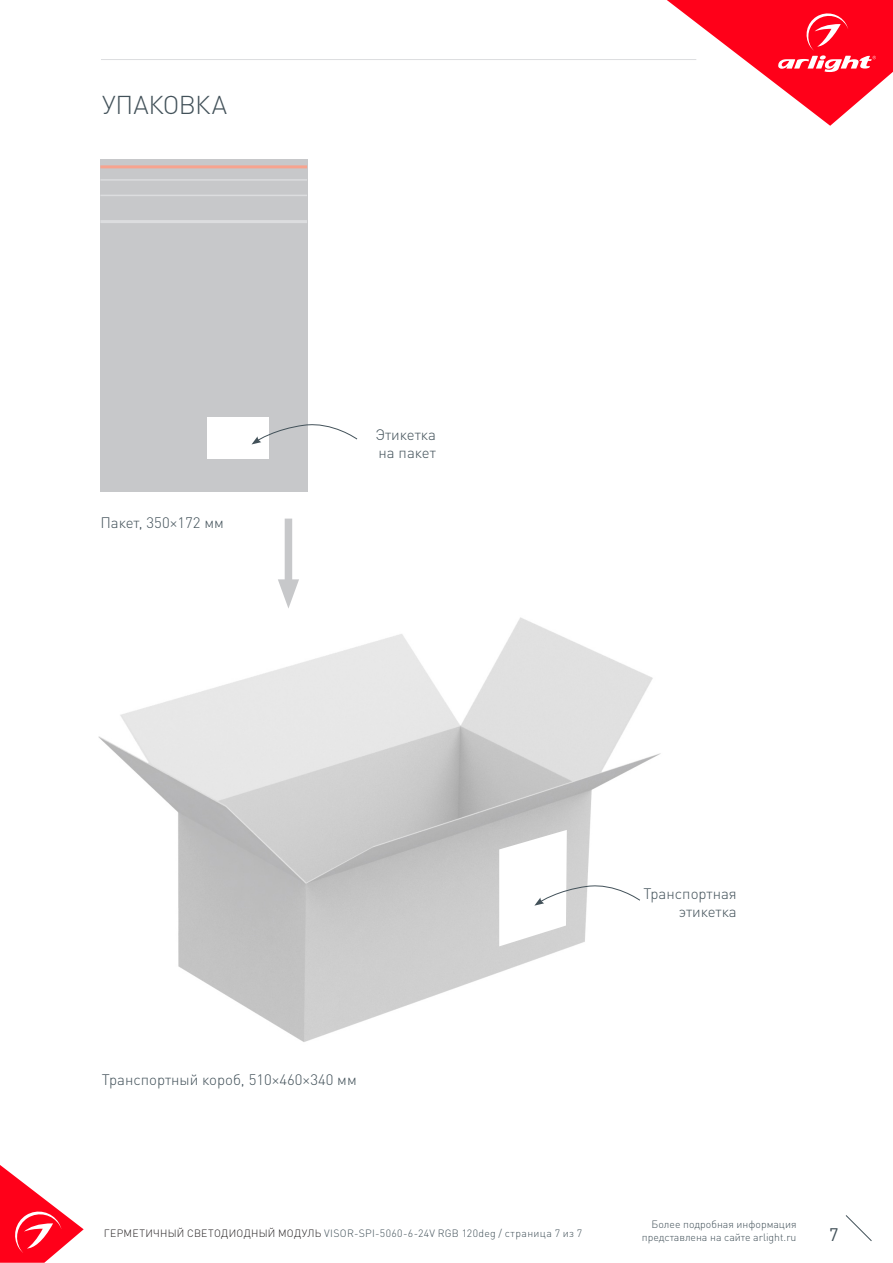
<style>
.page{position:relative;width:893px;height:1263px;background:#fff}
.page>*{position:absolute;margin:0;border:0;box-sizing:border-box;transform-origin:0 0}
.t1{font:300 25.5px "DIN Pro";letter-spacing:-.005em;color:#425159}
.t2{font:18px "DIN Pro";color:#425159}
.t3{font:300 15px/18px "DIN Pro";color:#425159;text-align:right}
.t4{font:300 10.5px "DIN Pro";letter-spacing:.02em;color:#425159}
.t5{font:300 10.5px/12.6px "DIN Pro";color:#425159;text-align:right}
.s1{color:#231f20}
</style>
<div class="page">
<svg style="left:0;top:1165px;width:84px;height:98px"></svg>
<svg style="left:845px;top:1215px;width:27px;height:26px"></svg>
<svg style="left:667px;top:0;width:226px;height:126px"></svg>
<div style="left:100px;top:159px;width:208px;height:333px;background:#c7c8ca"></div>
<hr style="left:100px;top:179px;width:207px;height:2px;background:#dcdddf">
<hr style="left:100px;top:195px;width:207px;height:1px;background:#dcdddf">
<hr style="left:100px;top:220px;width:207px;height:3px;background:#dcdddf">
<hr style="left:100px;top:165px;width:207px;height:3px;background:#f7a38e">
<img style="left:98px;top:617px;width:563px;height:425px">
<hr style="left:101px;top:59px;width:595px;height:1px;background:#dcdddf">
<div style="left:207px;top:417px;width:61px;height:41px;background:#fff"></div>
<svg style="left:252px;top:421px;width:106px;height:23px"></svg>
<svg style="left:499px;top:830px;width:142px;height:116px"></svg>
<div style="left:285px;top:519px;width:7px;height:73px;background:#c7c8ca"></div>
<svg style="left:278px;top:579px;width:21px;height:29px"></svg>
<h1 class="t1" style="left:102px;top:87px;width:127px">УПАКОВКА</h1>
<p class="t3" style="left:100px;top:513px;width:125px">Пакет, 350×172 мм</p>
<p class="t3" style="left:375px;top:425px;width:62px;text-align:left">Этикетка на пакет</p>
<p class="t3" style="left:102px;top:1070px;width:256px">Транспортный короб, 510×460×340 мм</p>
<p class="t3" style="left:643px;top:884px;width:95px">Транспортная этикетка</p>
<p class="t5" style="left:642px;top:1218px;width:156px">Более подробная информация представлена на сайте arlight.ru</p>
<p class="t4" style="left:104px;top:1226px;width:480px"><span class="s1">ГЕРМЕТИЧНЫЙ СВЕТОДИОДНЫЙ МОДУЛЬ</span> VISOR-SPI-5060-6-24V RGB 120deg / страница 7 из 7</p>
<p class="t2" style="left:829px;top:1222px;width:11px">7</p>
</div>
